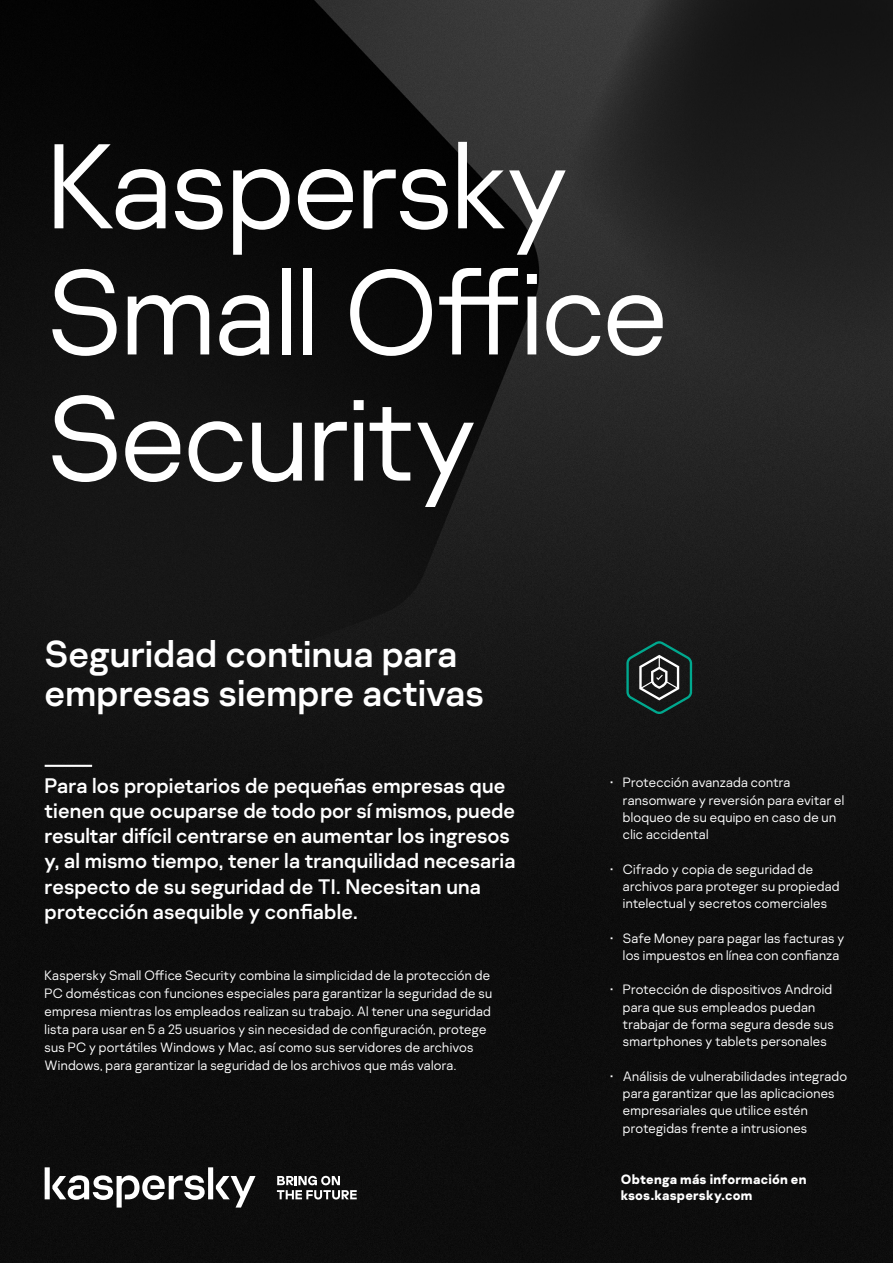
<style>
.page{position:relative;width:893px;height:1263px;background:#fff}
.page>*{position:absolute;margin:0;border:0;box-sizing:border-box;transform-origin:0 0}
.t1{font:300 120.15px/126.1px "Kaspersky Sans";letter-spacing:-.01em;color:#fff}
.t2{font:37.5px/39px "Kaspersky Sans";color:#fff}
.t3{font:21px/25.2px "Kaspersky Sans";letter-spacing:.005em;color:#fff}
.t4{font:300 13.5px/17.2px "Kaspersky Sans";letter-spacing:.015em;color:#fff}
.t5{font:700 13.5px/16.2px "Kaspersky Sans";letter-spacing:.015em;color:#fff}
</style>
<div class="page">
<img style="left:0;top:0;width:893px;height:1263px">
<hr style="left:45px;top:765px;width:47px;height:2px;background:#fff">
<svg style="left:45px;top:1167px;width:211px;height:40px"></svg>
<svg style="left:277px;top:1176px;width:80px;height:23px"></svg>
<svg style="left:626px;top:641px;width:66px;height:73px;background:#2b3c39"></svg>
<h1 class="t1" style="left:47px;top:123px;width:622px">Kaspersky<br>Small Office<br>Security</h1>
<h2 class="t2" style="left:45px;top:634px;width:441px">Seguridad continua para empresas siempre activas</h2>
<p class="t3" style="left:45px;top:773px;width:472px">Para los propietarios de pequeñas empresas que tienen que ocuparse de todo por sí mismos, puede resultar difícil centrarse en aumentar los ingresos y, al mismo tiempo, tener la tranquilidad necesaria respecto de su seguridad de TI. Necesitan una protección asequible y confiable.</p>
<p class="t4" style="left:45px;top:966px;width:449px;line-height:18px">Kaspersky Small Office Security combina la simplicidad de la protección de PC domésticas con funciones especiales para garantizar la seguridad de su empresa mientras los empleados realizan su trabajo. Al tener una seguridad lista para usar en 5 a 25 usuarios y sin necesidad de configuración, protege sus PC y portátiles Windows y Mac, así como sus servidores de archivos Windows, para garantizar la seguridad de los archivos que más valora.</p>
<p class="t4" style="left:623px;top:774px;width:223px;text-indent:-13px">• Protección avanzada contra ransomware y reversión para evitar el bloqueo de su equipo en caso de un clic accidental</p>
<p class="t4" style="left:623px;top:860px;width:218px;text-indent:-13px">• Cifrado y copia de seguridad de archivos para proteger su propiedad intelectual y secretos comerciales</p>
<p class="t4" style="left:610px;top:929px;width:236px;text-align:center">• Safe Money para pagar las facturas y los impuestos en línea con confianza</p>
<p class="t4" style="left:623px;top:981px;width:212px;text-indent:-13px">• Protección de dispositivos Android para que sus empleados puedan trabajar de forma segura desde sus smartphones y tablets personales</p>
<p class="t4" style="left:623px;top:1067px;width:226px;text-indent:-13px">• Análisis de vulnerabilidades integrado para garantizar que las aplicaciones empresariales que utilice estén protegidas frente a intrusiones</p>
<p class="t5" style="left:621px;top:1171px;width:187px">Obtenga más información en ksos.kaspersky.com</p>
</div>
